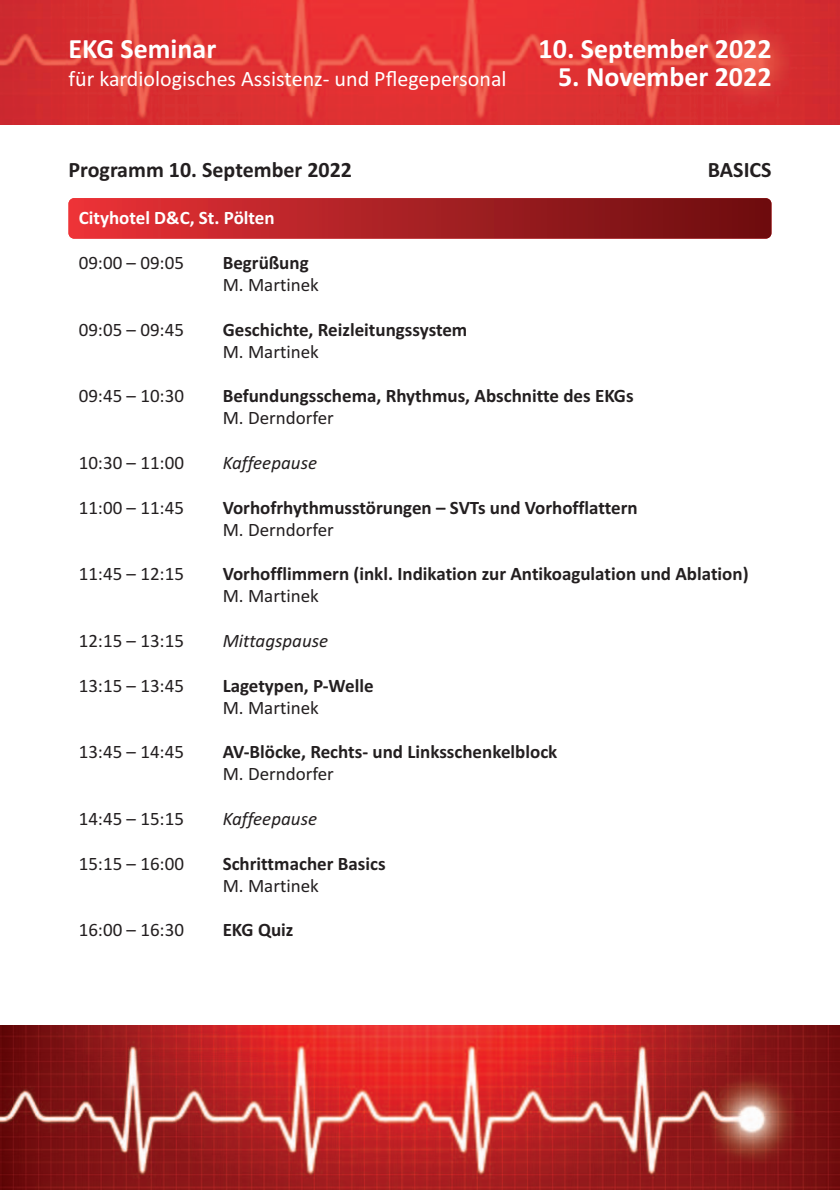
<style>
.page{position:relative;width:840px;height:1190px;background:#fff}
.page>*{position:absolute;margin:0;border:0;box-sizing:border-box;transform-origin:0 0}
.t1{font:700 28px "Calibri";color:#fff}
.t2{font:22px "Calibri";color:#fff}
.t3{font:700 22px "Calibri";color:#231f20}
.t4{font:700 19px "Calibri";color:#231f20}
.t5{font:19px "Calibri";color:#231f20}
.t6{font:italic 19px "Calibri";color:#231f20}
.t7{font:700 19px "Calibri";color:#fff}
</style>
<div class="page">
<img style="left:0;top:1026px;width:840px;height:164px">
<img style="left:0;top:0;width:840px;height:125px">
<div style="left:69px;top:198px;width:702px;height:41px;background:linear-gradient(to right,#e83237,#690d0e);border-radius:6px"></div>
<h1 class="t1" style="left:69px;top:39px;width:149px">EKG Seminar</h1>
<h1 class="t1" style="left:539px;top:39px;width:234px">10. September 2022</h1>
<p class="t2" style="left:69px;top:71px;width:440px">für kardiologisches Assistenz- und Pflegepersonal</p>
<h1 class="t1" style="left:558px;top:67px;width:215px">5. November 2022</h1>
<p class="t3" style="left:69px;top:162px;width:285px">Programm 10. September 2022</p>
<p class="t3" style="left:708px;top:162px;width:65px">BASICS</p>
<p class="t7" style="left:79px;top:211px;width:197px">Cityhotel D&amp;C, St. Pölten</p>
<p class="t5" style="left:79px;top:256px;width:107px">09:00 – 09:05</p>
<p class="t4" style="left:223px;top:256px;width:88px">Begrüßung</p>
<p class="t5" style="left:223px;top:278px;width:98px">M. Martinek</p>
<p class="t5" style="left:79px;top:323px;width:107px">09:05 – 09:45</p>
<p class="t4" style="left:223px;top:323px;width:246px">Geschichte, Reizleitungssystem</p>
<p class="t5" style="left:223px;top:345px;width:98px">M. Martinek</p>
<p class="t5" style="left:79px;top:389px;width:107px">09:45 – 10:30</p>
<p class="t4" style="left:223px;top:389px;width:412px">Befundungsschema, Rhythmus, Abschnitte des EKGs</p>
<p class="t5" style="left:223px;top:411px;width:113px">M. Derndorfer</p>
<p class="t5" style="left:79px;top:456px;width:107px">10:30 – 11:00</p>
<p class="t6" style="left:223px;top:451px;width:96px">Kaffeepause</p>
<p class="t5" style="left:79px;top:501px;width:107px">11:00 – 11:45</p>
<p class="t4" style="left:223px;top:501px;width:417px">Vorhofrhythmusstörungen – SVTs und Vorhofflattern</p>
<p class="t5" style="left:223px;top:523px;width:113px">M. Derndorfer</p>
<p class="t5" style="left:79px;top:567px;width:107px">11:45 – 12:15</p>
<p class="t4" style="left:223px;top:567px;width:527px">Vorhofflimmern (inkl. Indikation zur Antikoagulation und Ablation)</p>
<p class="t5" style="left:223px;top:589px;width:98px">M. Martinek</p>
<p class="t5" style="left:79px;top:634px;width:107px">12:15 – 13:15</p>
<p class="t6" style="left:223px;top:629px;width:107px">Mittagspause</p>
<p class="t5" style="left:79px;top:679px;width:107px">13:15 – 13:45</p>
<p class="t4" style="left:223px;top:679px;width:152px">Lagetypen, P-Welle</p>
<p class="t5" style="left:223px;top:701px;width:98px">M. Martinek</p>
<p class="t5" style="left:79px;top:746px;width:107px">13:45 – 14:45</p>
<p class="t4" style="left:223px;top:746px;width:336px">AV-Blöcke, Rechts- und Linksschenkelblock</p>
<p class="t5" style="left:223px;top:768px;width:113px">M. Derndorfer</p>
<p class="t5" style="left:79px;top:812px;width:107px">14:45 – 15:15</p>
<p class="t6" style="left:223px;top:807px;width:96px">Kaffeepause</p>
<p class="t5" style="left:79px;top:857px;width:107px">15:15 – 16:00</p>
<p class="t4" style="left:223px;top:857px;width:164px">Schrittmacher Basics</p>
<p class="t5" style="left:223px;top:879px;width:98px">M. Martinek</p>
<p class="t5" style="left:79px;top:924px;width:107px">16:00 – 16:30</p>
<p class="t4" style="left:223px;top:924px;width:72px">EKG Quiz</p>
</div>
